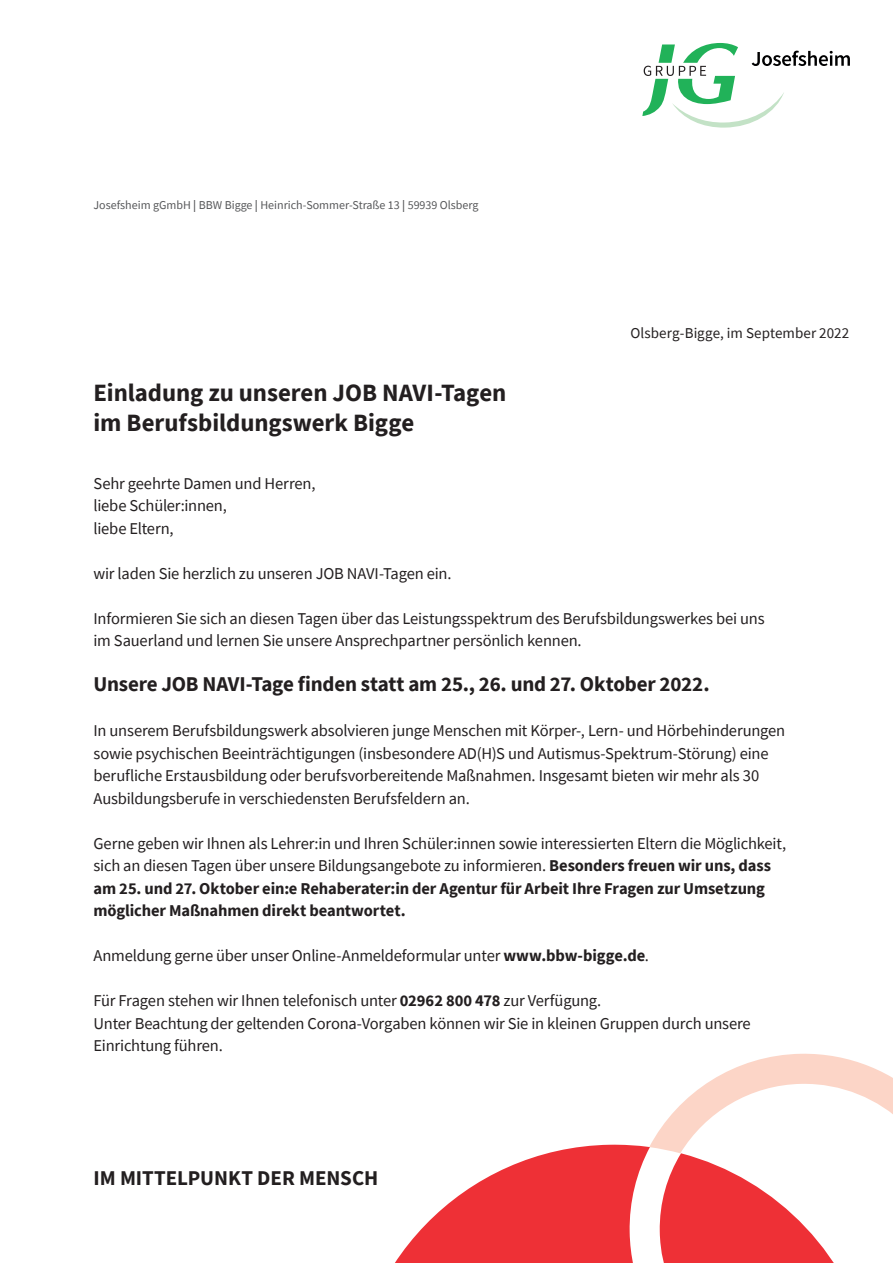
<style>
.page{position:relative;width:893px;height:1263px;background:#fff}
.page>*{position:absolute;margin:0;border:0;box-sizing:border-box;transform-origin:0 0}
.t1{font:700 24.75px/29.8px "Source Sans Pro";color:#231f20}
.t2{font:700 21px "Source Sans Pro";letter-spacing:-.01em;color:#231f20}
.t3{font:16.5px/22.5px "Source Sans Pro";letter-spacing:-.01em;color:#231f20}
.t4{font:15px "Source Sans Pro";letter-spacing:.005em;color:#231f20}
.t5{font:12px "Source Sans Pro";color:#57585a}
.s1{font-weight:600}
.s2{font-weight:700}
</style>
<div class="page">
<svg style="left:651px;top:1053px;width:242px;height:91px"></svg>
<svg style="left:395px;top:1144px;width:439px;height:119px;fill:#ee3036"></svg>
<svg style="left:642px;top:43px;width:208px;height:85px"></svg>
<p class="t5" style="left:94px;top:197px;width:387px">Josefsheim gGmbH <span class="s1">|</span> BBW Bigge <span class="s1">|</span> Heinrich-Sommer-Straße 13 <span class="s1">|</span> 59939 Olsberg</p>
<h1 class="t1" style="left:94px;top:378px;width:414px">Einladung zu unseren JOB NAVI-Tagen im Berufsbildungswerk Bigge</h1>
<p class="t4" style="left:630px;top:323px;width:220px">Olsberg-Bigge, im September 2022</p>
<p class="t3" style="left:94px;top:472px;width:223px">Sehr geehrte Damen und Herren, liebe Schüler:innen,<br>liebe Eltern,</p>
<p class="t3" style="left:94px;top:562px;width:359px">wir laden Sie herzlich zu unseren JOB NAVI-Tagen ein.</p>
<p class="t3" style="left:94px;top:607px;width:672px">Informieren Sie sich an diesen Tagen über das Leistungsspektrum des Berufsbildungswerkes bei uns im Sauerland und lernen Sie unsere Ansprechpartner persönlich kennen.</p>
<p class="t2" style="left:94px;top:670px;width:618px">Unsere JOB NAVI-Tage finden statt am 25., 26. und 27. Oktober 2022.</p>
<p class="t3" style="left:94px;top:719px;width:693px">In unserem Berufsbildungswerk absolvieren junge Menschen mit Körper-, Lern- und Hörbehinderungen sowie psychischen Beeinträchtigungen (insbesondere AD(H)S und Autismus-Spektrum-Störung) eine berufliche Erstausbildung oder berufsvorbereitende Maßnahmen. Insgesamt bieten wir mehr als 30<br>Ausbildungsberufe in verschiedensten Berufsfeldern an.</p>
<p class="t3" style="left:94px;top:832px;width:694px">Gerne geben wir Ihnen als Lehrer:in und Ihren Schüler:innen sowie interessierten Eltern die Möglichkeit, sich an diesen Tagen über unsere Bildungsangebote zu informieren. <span class="s2">Besonders freuen wir uns, dass am 25. und 27. Oktober ein:e Rehaberater:in der Agentur für Arbeit Ihre Fragen zur Umsetzung möglicher Maßnahmen direkt beantwortet.</span></p>
<p class="t3" style="left:94px;top:944px;width:557px">Anmeldung gerne über unser Online-Anmeldeformular unter <span class="s2">www.bbw-bigge.de</span>.</p>
<p class="t3" style="left:94px;top:989px;width:659px">Für Fragen stehen wir Ihnen telefonisch unter <span class="s2">02962 800 478</span> zur Verfügung.<br>Unter Beachtung der geltenden Corona-Vorgaben können wir Sie in kleinen Gruppen durch unsere<br>Einrichtung führen.</p>
<p class="t2" style="left:94px;top:1164px;width:286px">IM MITTELPUNKT DER MENSCH</p>
</div>
